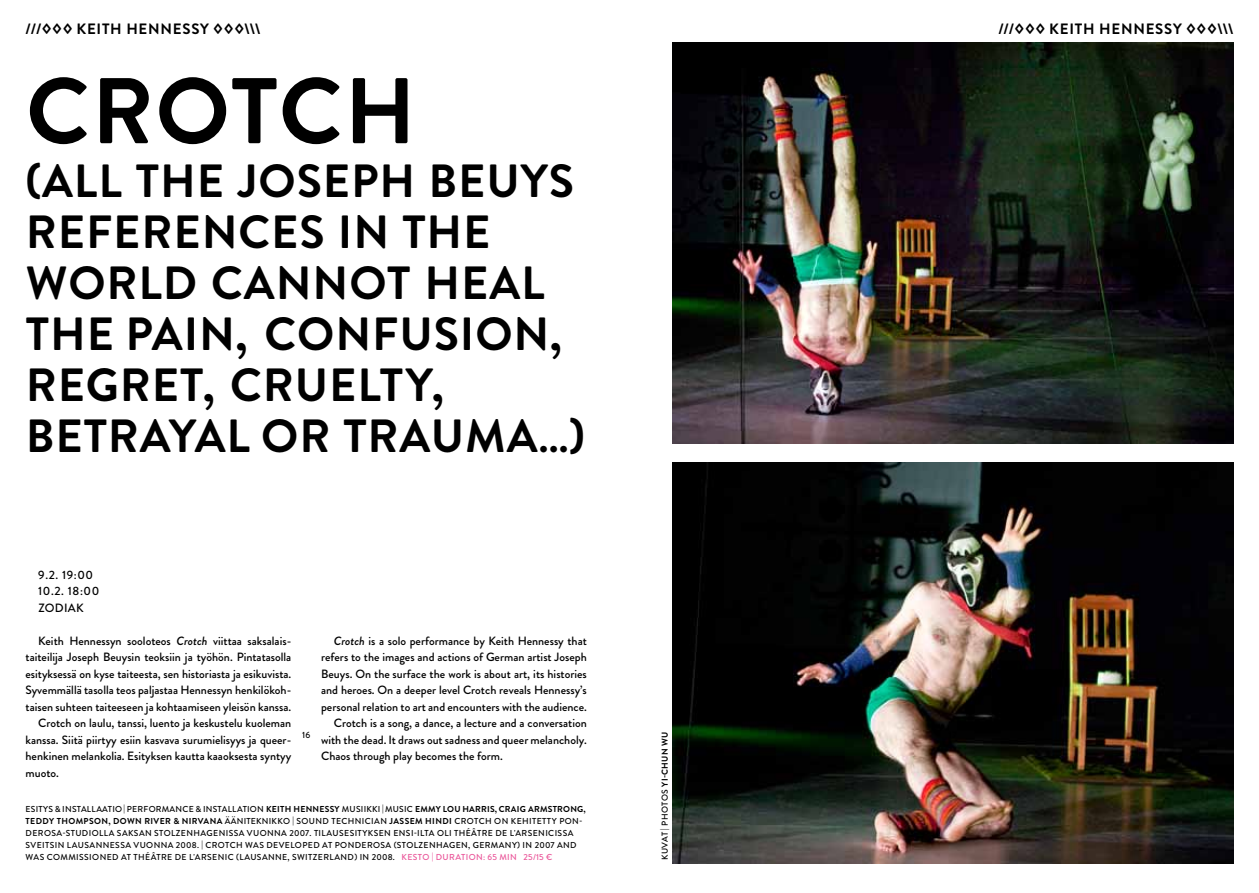
<style>
.page{position:relative;width:1259px;height:893px;background:#fff}
.page>*{position:absolute;margin:0;border:0;box-sizing:border-box;transform-origin:0 0}
.t1{font:700 93px "Brandon Grotesque";color:#000}
.t2{font:700 46.5px/51px "Brandon Grotesque";letter-spacing:.02em;color:#000}
.t3{font:700 15px "Brandon Grotesque";color:#000}
.t4{font:500 12px "Brandon Grotesque";color:#000}
.t5{font:500 12px/16.5px "Brandon Grotesque";letter-spacing:.045em;color:#000}
.t6{font:500 9px "Brandon Grotesque";color:#000}
.t7{font:500 8.7px "Brandon Grotesque";letter-spacing:.045em;color:#000}
.t8{font:700 8.7px "Brandon Grotesque";letter-spacing:.045em;color:#000}
.t9{font:700 8.7px "Brandon Grotesque";letter-spacing:.025em;color:#000}
.t10{font:500 8.7px "Brandon Grotesque";letter-spacing:.035em;color:#ea5599}
.s1{font-style:italic}
.s2{font-weight:500}
.s3{color:#ea5599}
.s4{font-weight:700}
</style>
<div class="page">
<img style="left:672px;top:462px;width:561px;height:401px">
<img style="left:672px;top:43px;width:561px;height:400px">
<p class="t3" style="left:26px;top:18px;width:71px">///◊◊◊ KEITH</p>
<p class="t3" style="left:126px;top:18px;width:12px">HENNESS</p>
<p class="t3" style="left:200px;top:18px;width:62px">Y ◊◊◊\\\</p>
<p class="t3" style="left:998px;top:18px;width:71px">///◊◊◊ KEITH</p>
<p class="t3" style="left:1099px;top:18px;width:12px">HENNESS</p>
<p class="t3" style="left:1173px;top:18px;width:62px">Y ◊◊◊\\\</p>
<h1 class="t1" style="left:26px;top:46px;width:64px">CROTCH</h1>
<h2 class="t2" style="left:26px;top:156px;width:45px">(ALL</h2>
<h2 class="t2" style="left:26px;top:156px;width:549px;text-indent:110px">THE JOSEPH BEUYS<br>REFERENCES IN THE<br>WORLD CANNOT HEAL <br>THE PAIN, CONFUSION,<br>REGRET, CRUELTY,<br>BETRAYAL</h2>
<h2 class="t2" style="left:261px;top:411px;width:325px">OR TRAUMA…)</h2>
<p class="t5" style="left:38px;top:566px;width:63px">9.2. 19:00<br>10.2. 18:00<br>ZODIAK</p>
<p class="t4" style="left:38px;top:632px;width:254px">Keith Hennessyn sooloteos <span class="s1">Crotch</span> viittaa saksalais-</p>
<p class="t4" style="left:26px;top:649px;width:267px">taiteilija Joseph Beuysin teoksiin ja työhön. Pintatasolla</p>
<p class="t4" style="left:26px;top:665px;width:267px">esityksessä on kyse taiteesta, sen historiasta ja esikuvista.</p>
<p class="t4" style="left:26px;top:682px;width:267px">Syvemmällä tasolla teos paljastaa Hennessyn henkilökoh-</p>
<p class="t4" style="left:26px;top:698px;width:267px">taisen suhteen taiteeseen ja kohtaamiseen yleisön kanssa.</p>
<p class="t4" style="left:38px;top:715px;width:254px">Crotch on laulu, tanssi, luento ja keskustelu kuoleman</p>
<p class="t4" style="left:26px;top:731px;width:267px">kanssa. Siitä piirtyy esiin kasvava surumielisyys ja queer-</p>
<p class="t4" style="left:26px;top:748px;width:267px">henkinen melankolia. Esityksen kautta kaaoksesta syntyy</p>
<p class="t4" style="left:26px;top:764px;width:35px">muoto.</p>
<p class="t7" style="left:26px;top:803px;width:6px">esitys</p>
<p class="t7" style="left:55px;top:803px;width:14px">&amp; installaati</p>
<p class="t7" style="left:115px;top:803px;width:18px">o | perf</p>
<p class="t7" style="left:149px;top:803px;width:15px">ormance</p>
<p class="t7" style="left:196px;top:803px;width:13px">&amp; installati</p>
<p class="t9" style="left:250px;top:803px;width:111px"><span class="s2">on</span> KEITH HENNESSY <span class="s2">musiikki</span></p>
<p class="t7" style="left:382px;top:803px;width:23px">| music</p>
<p class="t8" style="left:415px;top:803px;width:14px">EMMY</p>
<p class="t9" style="left:443px;top:803px;width:145px">LOU HARRIS, CRAIG ARMSTRONG,</p>
<p class="t8" style="left:26px;top:815px;width:218px">TEDDY THOMPSON, DOWN RIVER &amp; NIRVANA <span class="s2">ääniteknikk</span></p>
<p class="t7" style="left:283px;top:815px;width:55px">o | sound technician</p>
<p class="t8" style="left:389px;top:815px;width:92px">JASSEM HINDI <span class="s2">crotch</span></p>
<p class="t7" style="left:494px;top:815px;width:23px">on kehitetty</p>
<p class="t7" style="left:559px;top:815px;width:25px">pon-</p>
<p class="t7" style="left:26px;top:827px;width:7px">der</p>
<p class="t7" style="left:44px;top:827px;width:61px">osa-studi olla</p>
<p class="t7" style="left:117px;top:827px;width:7px">saksan</p>
<p class="t7" style="left:154px;top:827px;width:24px">stolzenhagenissa</p>
<p class="t7" style="left:247px;top:827px;width:28px">vuonna</p>
<p class="t7" style="left:289px;top:827px;width:31px">2007. tila</p>
<p class="t7" style="left:332px;top:827px;width:13px">usesityksen</p>
<p class="t7" style="left:393px;top:827px;width:6px">ensi</p>
<p class="t7" style="left:414px;top:827px;width:9px">-ilta</p>
<p class="t7" style="left:437px;top:827px;width:47px">oli th éâtre</p>
<p class="t7" style="left:495px;top:827px;width:27px">de l'arsenicissa</p>
<p class="t7" style="left:26px;top:839px;width:6px">sveitsin</p>
<p class="t7" style="left:67px;top:839px;width:25px">lausannessa</p>
<p class="t7" style="left:134px;top:839px;width:28px">vuonna</p>
<p class="t7" style="left:176px;top:839px;width:56px">2008. | crotch</p>
<p class="t7" style="left:245px;top:839px;width:8px">was</p>
<p class="t7" style="left:266px;top:839px;width:7px">devel</p>
<p class="t7" style="left:295px;top:839px;width:14px">oped</p>
<p class="t7" style="left:322px;top:839px;width:33px">at ponder</p>
<p class="t7" style="left:373px;top:839px;width:48px">osa (stolzenhagen</p>
<p class="t7" style="left:468px;top:839px;width:12px">, germany</p>
<p class="t7" style="left:517px;top:839px;width:48px">) in 2007 and</p>
<p class="t7" style="left:26px;top:851px;width:8px">was</p>
<p class="t7" style="left:47px;top:851px;width:20px">commissi</p>
<p class="t7" style="left:92px;top:851px;width:15px">oned</p>
<p class="t7" style="left:121px;top:851px;width:42px">at th éâtre</p>
<p class="t7" style="left:175px;top:851px;width:27px">de l'arsenic</p>
<p class="t7" style="left:236px;top:851px;width:28px">(lausanne</p>
<p class="t7" style="left:288px;top:851px;width:12px">, switzerland</p>
<p class="t7" style="left:354px;top:851px;width:54px">) in 2008. <span class="s3">kest</span></p>
<p class="t10" style="left:422px;top:851px;width:33px">o | durati</p>
<p class="t10" style="left:469px;top:851px;width:38px">on: 65 min</p>
<p class="t10" style="left:523px;top:851px;width:30px">25/15 €</p>
<p class="t4" style="left:334px;top:632px;width:254px"><span class="s1">Crotch</span> is a solo performance by Keith Hennessy that</p>
<p class="t4" style="left:321px;top:649px;width:267px">refers to the images and actions of German artist Joseph</p>
<p class="t4" style="left:321px;top:665px;width:267px">Beuys. On the surface the work is about art, its histories</p>
<p class="t4" style="left:321px;top:682px;width:267px">and heroes. On a deeper level Crotch reveals Hennessy’s</p>
<p class="t4" style="left:321px;top:698px;width:267px">personal relation to art and encounters with the audience.</p>
<p class="t4" style="left:334px;top:715px;width:254px">Crotch is a song, a dance, a lecture and a conversation</p>
<p class="t4" style="left:321px;top:731px;width:267px">with the dead. It draws out sadness and queer melancholy.</p>
<p class="t4" style="left:321px;top:748px;width:183px">Chaos through play becomes the form.</p>
<p class="t6" style="left:302px;top:728px;width:10px">16</p>
<p class="t7" style="left:659px;top:860px;width:130px;rotate:-90deg">kuvat | ph otos <span class="s4">YI-CHUN WU</span></p>
</div>
